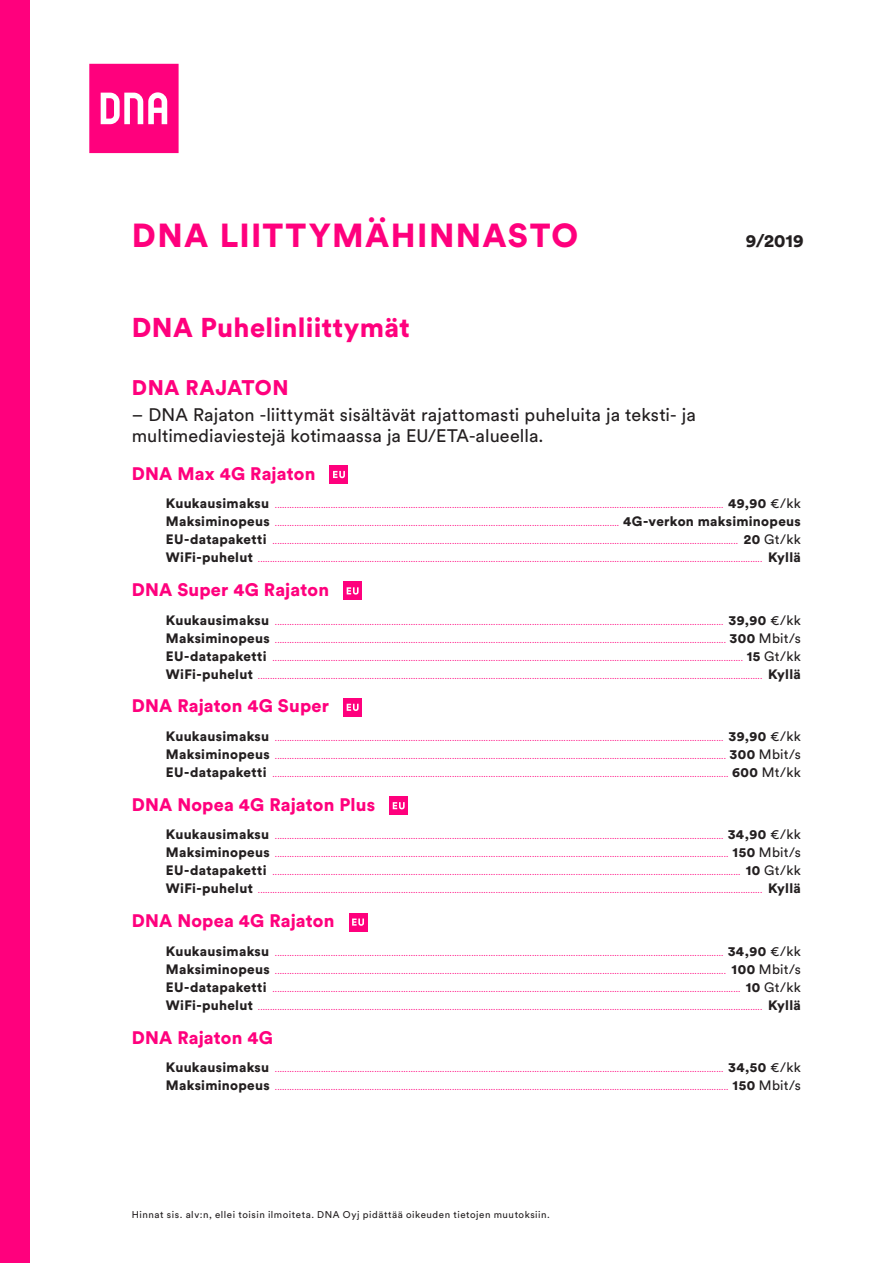
<style>
.page{position:relative;width:893px;height:1263px;background:#fff}
.page>*{position:absolute;margin:0;border:0;box-sizing:border-box;transform-origin:0 0}
.t1{font:900 33px "Circular Std";letter-spacing:.04em;color:#ff007d}
.Hinnasto_otsikko_1{font:900 27px "Circular Std";letter-spacing:.01em;color:#ff007d}
.Hinnasto_otsikko_2{font:900 21px "Circular Std";letter-spacing:.015em;color:#ff007d}
.Hinnasto_ingressi{font:18px/21px "Circular Std";letter-spacing:.005em;color:#231f20}
.Hinnasto_otsikko_3{font:900 18px "Circular Std";letter-spacing:.01em;color:#ff007d}
.t2{font:900 18px "Circular Std";color:#231f20}
.t3{font:9.75px "Circular Std";letter-spacing:.055em;color:#231f20}
.Hinnasto_hintarivi{font:8.25px "Circular Std";color:#ff007d}
.s1{font-weight:900;font-size:13.5px;color:#231f20}
.s2{font-size:13.5px;color:#231f20}
</style>
<div class="page">
<div style="left:0;top:0;width:30px;height:1263px;background:#ff007d"></div>
<svg style="left:89px;top:64px;width:90px;height:89px;background:#ff2791"></svg>
<div style="left:330px;top:465px;width:18px;height:19px;background:#ff007d"></div>
<svg style="left:333px;top:471px;width:12px;height:7px"></svg>
<div style="left:343px;top:582px;width:19px;height:18px;background:#ff007d"></div>
<svg style="left:347px;top:587px;width:12px;height:8px"></svg>
<div style="left:343px;top:698px;width:19px;height:18px;background:#ff007d"></div>
<svg style="left:347px;top:704px;width:12px;height:7px"></svg>
<div style="left:389px;top:797px;width:19px;height:18px;background:#ff007d"></div>
<svg style="left:393px;top:802px;width:12px;height:7px"></svg>
<div style="left:349px;top:913px;width:18px;height:18px;background:#ff007d"></div>
<svg style="left:352px;top:918px;width:12px;height:8px"></svg>
<p class="t1" style="left:132px;top:214px;width:448px">DNA LIITTYMÄHINNASTO</p>
<p class="t2" style="left:746px;top:229px;width:59px">9/2019</p>
<p class="Hinnasto_otsikko_1" style="left:132px;top:310px;width:279px">DNA Puhelinliittymät</p>
<p class="Hinnasto_otsikko_2" style="left:132px;top:374px;width:158px">DNA RAJATON</p>
<p class="Hinnasto_ingressi" style="left:132px;top:403px;width:565px">– DNA Rajaton -liittymät sisältävät rajattomasti puheluita ja teksti- ja multimediaviestejä kotimaassa ja EU/ETA-alueella.</p>
<p class="Hinnasto_otsikko_3" style="left:132px;top:461px;width:185px">DNA Max 4G Rajaton</p>
<p class="Hinnasto_hintarivi" style="left:166px;top:500px;width:636px"><span class="s1">Kuukausimaksu</span> ......................................................................................................................................................................................... <span class="s1">49,90</span> <span class="s2">€/kk</span></p>
<p class="Hinnasto_hintarivi" style="left:166px;top:518px;width:636px"><span class="s1">Maksiminopeus</span> .............................................................................................................................................. <span class="s1">4G-verkon maksiminopeus</span></p>
<p class="Hinnasto_hintarivi" style="left:166px;top:536px;width:636px"><span class="s1">EU-datapaketti</span> ................................................................................................................................................................................................ <span class="s1">20</span> <span class="s2">Gt/kk</span></p>
<p class="Hinnasto_hintarivi" style="left:166px;top:554px;width:636px"><span class="s1">WiFi-puhelut</span> ................................................................................................................................................................................................................ <span class="s1">Kyllä</span></p>
<p class="Hinnasto_otsikko_3" style="left:132px;top:578px;width:199px">DNA Super 4G Rajaton</p>
<p class="Hinnasto_hintarivi" style="left:166px;top:617px;width:636px"><span class="s1">Kuukausimaksu</span> ......................................................................................................................................................................................... <span class="s1">39,90</span> <span class="s2">€/kk</span></p>
<p class="Hinnasto_hintarivi" style="left:166px;top:635px;width:636px"><span class="s1">Maksiminopeus</span> .......................................................................................................................................................................................... <span class="s1">300</span> <span class="s2">Mbit/s</span></p>
<p class="Hinnasto_hintarivi" style="left:166px;top:653px;width:636px"><span class="s1">EU-datapaketti</span> .................................................................................................................................................................................................. <span class="s1">15</span> <span class="s2">Gt/kk</span></p>
<p class="Hinnasto_hintarivi" style="left:166px;top:671px;width:636px"><span class="s1">WiFi-puhelut</span> ................................................................................................................................................................................................................ <span class="s1">Kyllä</span></p>
<p class="Hinnasto_otsikko_3" style="left:132px;top:694px;width:199px">DNA Rajaton 4G Super</p>
<p class="Hinnasto_hintarivi" style="left:166px;top:733px;width:636px"><span class="s1">Kuukausimaksu</span> ......................................................................................................................................................................................... <span class="s1">39,90</span> <span class="s2">€/kk</span></p>
<p class="Hinnasto_hintarivi" style="left:166px;top:751px;width:636px"><span class="s1">Maksiminopeus</span> .......................................................................................................................................................................................... <span class="s1">300</span> <span class="s2">Mbit/s</span></p>
<p class="Hinnasto_hintarivi" style="left:166px;top:769px;width:636px"><span class="s1">EU-datapaketti</span> ............................................................................................................................................................................................ <span class="s1">600</span> <span class="s2">Mt/kk</span></p>
<p class="Hinnasto_otsikko_3" style="left:132px;top:792px;width:245px">DNA Nopea 4G Rajaton Plus</p>
<p class="Hinnasto_hintarivi" style="left:166px;top:831px;width:636px"><span class="s1">Kuukausimaksu</span> ......................................................................................................................................................................................... <span class="s1">34,90</span> <span class="s2">€/kk</span></p>
<p class="Hinnasto_hintarivi" style="left:166px;top:849px;width:636px"><span class="s1">Maksiminopeus</span> ........................................................................................................................................................................................... <span class="s1">150</span> <span class="s2">Mbit/s</span></p>
<p class="Hinnasto_hintarivi" style="left:166px;top:867px;width:636px"><span class="s1">EU-datapaketti</span> ................................................................................................................................................................................................. <span class="s1">10</span> <span class="s2">Gt/kk</span></p>
<p class="Hinnasto_hintarivi" style="left:166px;top:885px;width:636px"><span class="s1">WiFi-puhelut</span> ................................................................................................................................................................................................................ <span class="s1">Kyllä</span></p>
<p class="Hinnasto_otsikko_3" style="left:132px;top:909px;width:204px">DNA Nopea 4G Rajaton</p>
<p class="Hinnasto_hintarivi" style="left:166px;top:948px;width:636px"><span class="s1">Kuukausimaksu</span> ......................................................................................................................................................................................... <span class="s1">34,90</span> <span class="s2">€/kk</span></p>
<p class="Hinnasto_hintarivi" style="left:166px;top:966px;width:636px"><span class="s1">Maksiminopeus</span> .......................................................................................................................................................................................... <span class="s1">100</span> <span class="s2">Mbit/s</span></p>
<p class="Hinnasto_hintarivi" style="left:166px;top:984px;width:636px"><span class="s1">EU-datapaketti</span> ................................................................................................................................................................................................. <span class="s1">10</span> <span class="s2">Gt/kk</span></p>
<p class="Hinnasto_hintarivi" style="left:166px;top:1002px;width:636px"><span class="s1">WiFi-puhelut</span> ................................................................................................................................................................................................................ <span class="s1">Kyllä</span></p>
<p class="Hinnasto_otsikko_3" style="left:132px;top:1025px;width:143px">DNA Rajaton 4G</p>
<p class="Hinnasto_hintarivi" style="left:166px;top:1064px;width:636px"><span class="s1">Kuukausimaksu</span> ......................................................................................................................................................................................... <span class="s1">34,50</span> <span class="s2">€/kk</span></p>
<p class="Hinnasto_hintarivi" style="left:166px;top:1082px;width:636px"><span class="s1">Maksiminopeus</span> ........................................................................................................................................................................................... <span class="s1">150</span> <span class="s2">Mbit/s</span></p>
<p class="t3" style="left:132px;top:1209px;width:420px">Hinnat sis. alv:n, ellei toisin ilmoiteta. DNA Oyj pidättää oikeuden tietojen muutoksiin.</p>
</div>
